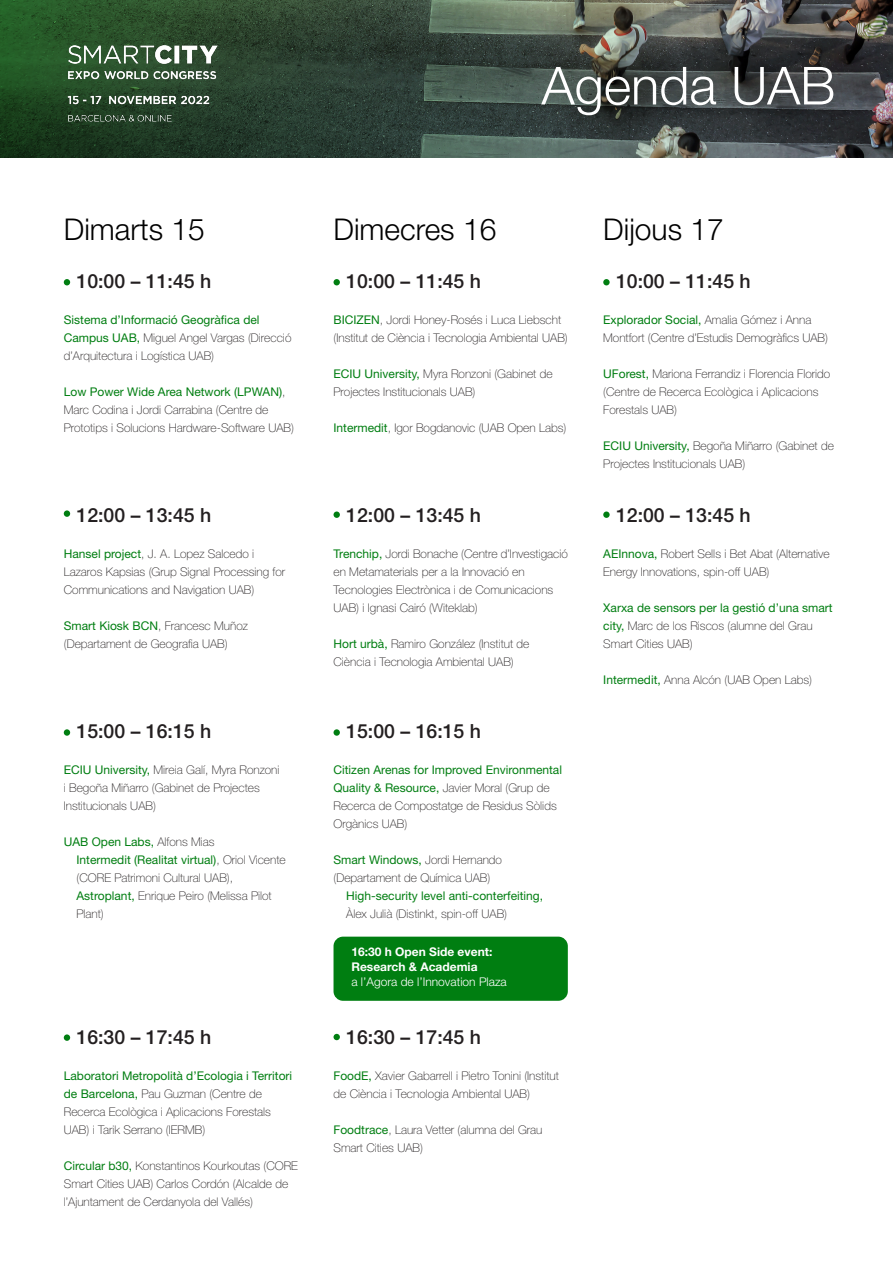
<style>
.page{position:relative;width:893px;height:1263px;background:#fff}
.page>*{position:absolute;margin:0;border:0;box-sizing:border-box;transform-origin:0 0}
.t1{font:300 52.5px "Helvetica Neue LT Std";color:#fff}
.t2{font:300 30px "Helvetica Neue LT Std";color:#000}
.t3{font:500 19.5px "Helvetica Neue LT Std";color:#231f20}
.t4{font:100 12px/18px "Helvetica Neue LT Std";color:#231f20}
.t5{font:12px "Helvetica Neue LT Std";color:#007e11}
.t6{font:700 12px "Helvetica Neue LT Std";color:#fff}
.t7{font:300 12px "Helvetica Neue LT Std";color:#fff}
.s1{font-weight:400;color:#007e11}
.s2{font-weight:100;color:#231f20}
</style>
<div class="page">
<img style="left:1px;top:0;width:892px;height:157px">
<svg style="left:64px;top:279px;width:6px;height:6px"></svg>
<div style="left:333px;top:279px;width:7px;height:6px;background:#007e11;border-radius:50%"></div>
<div style="left:603px;top:279px;width:7px;height:6px;background:#007e11;border-radius:50%"></div>
<div style="left:64px;top:729px;width:6px;height:7px;background:#007e11;border-radius:50%"></div>
<div style="left:333px;top:729px;width:7px;height:7px;background:#007e11;border-radius:50%"></div>
<div style="left:64px;top:510px;width:6px;height:7px;background:#007e11;border-radius:50%"></div>
<div style="left:333px;top:511px;width:7px;height:7px;background:#007e11;border-radius:50%"></div>
<div style="left:603px;top:511px;width:7px;height:7px;background:#007e11;border-radius:50%"></div>
<div style="left:64px;top:1034px;width:6px;height:7px;background:#007e11;border-radius:50%"></div>
<div style="left:333px;top:1034px;width:7px;height:6px;background:#007e11;border-radius:50%"></div>
<div style="left:333px;top:937px;width:235px;height:64px;background:#007e11;border-radius:10px"></div>
<img style="left:64px;top:37px;width:173px;height:92px">
<p class="t1" style="left:541px;top:54px;width:295px">Agenda UAB</p>
<p class="t2" style="left:64px;top:211px;width:143px">Dimarts 15</p>
<p class="t2" style="left:333px;top:211px;width:164px">Dimecres 16</p>
<p class="t2" style="left:603px;top:211px;width:122px">Dijous 17</p>
<p class="t3" style="left:77px;top:269px;width:136px">10:00 – 11:45 h</p>
<p class="t4" style="left:64px;top:311px;width:229px"><span class="s1">Sistema d’Informació Geogràfica del<br>Campus UAB,</span> Miguel Angel Vargas (Direcció d’Arquitectura i Logística UAB)</p>
<p class="t4" style="left:64px;top:383px;width:232px"><span class="s1">Low Power Wide Area Network (LPWAN)</span>,<br>Marc Codina i Jordi Carrabina (Centre de<br>Prototips i Solucions Hardware-Software UAB)</p>
<p class="t3" style="left:77px;top:503px;width:136px">12:00 – 13:45 h</p>
<p class="t4" style="left:64px;top:545px;width:223px"><span class="s1">Hansel project</span>, J. A. Lopez Salcedo i<br>Lazaros Kapsias (Grup Signal Processing for<br>Communications and Navigation UAB)</p>
<p class="t4" style="left:64px;top:617px;width:186px"><span class="s1">Smart Kiosk BCN</span>, Francesc Muñoz (Departament de Geografia UAB)</p>
<p class="t3" style="left:77px;top:719px;width:136px">15:00 – 16:15 h</p>
<p class="t4" style="left:64px;top:761px;width:217px"><span class="s1">ECIU University,</span> Mireia Galí, Myra Ronzoni i Begoña Miñarro (Gabinet de Projectes<br>Institucionals UAB)</p>
<p class="t5" style="left:64px;top:835px;width:152px">UAB Open Labs, <span class="s2">Alfons Mias</span></p>
<p class="t5" style="left:77px;top:853px;width:211px">Intermedit (Realitat virtual)<span class="s2">, Oriol Vicente</span></p>
<p class="t4" style="left:77px;top:869px;width:158px">(CORE Patrimoni Cultural UAB),</p>
<p class="t4" style="left:77px;top:887px;width:197px"><span class="s1">Astroplant,</span> Enrique Peiro (Melissa Pilot<br>Plant)</p>
<p class="t3" style="left:77px;top:1025px;width:136px">16:30 – 17:45 h</p>
<p class="t4" style="left:64px;top:1067px;width:230px"><span class="s1">Laboratori Metropolità d’Ecologia i Territori de Barcelona,</span> Pau Guzman (Centre de Recerca Ecològica i Aplicacions Forestals UAB) i Tarik Serrano (IERMB)</p>
<p class="t4" style="left:64px;top:1157px;width:236px"><span class="s1">Circular b30,</span> Konstantinos Kourkoutas (CORE<br>Smart Cities UAB) Carlos Cordón (Alcalde de l’Ajuntament de Cerdanyola del Vallés)</p>
<p class="t3" style="left:346px;top:269px;width:136px">10:00 – 11:45 h</p>
<p class="t4" style="left:333px;top:311px;width:236px"><span class="s1">BICIZEN</span>, Jordi Honey-Rosés i Luca Liebscht (Institut de Ciència i Tecnologia Ambiental UAB)</p>
<p class="t4" style="left:333px;top:365px;width:221px"><span class="s1">ECIU University,</span> Myra Ronzoni (Gabinet de<br>Projectes Institucionals UAB)</p>
<p class="t4" style="left:333px;top:419px;width:234px"><span class="s1">Intermedit</span>, Igor Bogdanovic (UAB Open Labs)</p>
<p class="t3" style="left:346px;top:503px;width:136px">12:00 – 13:45 h</p>
<p class="t4" style="left:333px;top:545px;width:236px"><span class="s1">Trenchip,</span> Jordi Bonache (Centre d’Investigació en Metamaterials per a la Innovació en Tecnologies Electrònica i de Comunicacions UAB) i Ignasi Cairó (Witeklab)</p>
<p class="t4" style="left:333px;top:635px;width:197px"><span class="s1">Hort urbà,</span> Ramiro González (Institut de<br>Ciència i Tecnologia Ambiental UAB)</p>
<p class="t3" style="left:346px;top:719px;width:136px">15:00 – 16:15 h</p>
<p class="t4" style="left:333px;top:761px;width:230px"><span class="s1">Citizen Arenas for Improved Environmental Quality &amp; Resource,</span> Javier Moral (Grup de Recerca de Compostatge de Residus Sòlids Orgànics UAB)</p>
<p class="t4" style="left:333px;top:851px;width:170px"><span class="s1">Smart Windows,</span> Jordi Hernando (Departament de Química UAB)</p>
<p class="t5" style="left:346px;top:889px;width:198px">High-security level anti-conterfeiting,</p>
<p class="t4" style="left:346px;top:905px;width:162px">Àlex Julià (Distinkt, spin-off UAB)</p>
<p class="t6" style="left:351px;top:944px;width:142px">16:30 h Open Side event:</p>
<p class="t6" style="left:351px;top:959px;width:128px">Research &amp; Academia</p>
<p class="t7" style="left:351px;top:974px;width:157px">a l’Agora de l’Innovation Plaza</p>
<p class="t3" style="left:346px;top:1025px;width:136px">16:30 – 17:45 h</p>
<p class="t4" style="left:333px;top:1067px;width:227px"><span class="s1">FoodE,</span> Xavier Gabarrell i Pietro Tonini (Institut de Ciència i Tecnologia Ambiental UAB)</p>
<p class="t4" style="left:333px;top:1121px;width:210px"><span class="s1">Foodtrace</span>, Laura Vetter (alumna del Grau<br>Smart Cities UAB)</p>
<p class="t3" style="left:616px;top:269px;width:136px">10:00 – 11:45 h</p>
<p class="t4" style="left:603px;top:311px;width:226px"><span class="s1">Explorador Social,</span> Amalia Gómez i Anna<br>Montfort (Centre d’Estudis Demogràfics UAB)</p>
<p class="t4" style="left:603px;top:365px;width:229px"><span class="s1">UForest,</span> Mariona Ferrandiz i Florencia Florido (Centre de Recerca Ecològica i Aplicacions<br>Forestals UAB)</p>
<p class="t4" style="left:603px;top:437px;width:232px"><span class="s1">ECIU University,</span> Begoña Miñarro (Gabinet de<br>Projectes Institucionals UAB)</p>
<p class="t3" style="left:616px;top:503px;width:136px">12:00 – 13:45 h</p>
<p class="t4" style="left:603px;top:545px;width:228px"><span class="s1">AEInnova,</span> Robert Sells i Bet Abat (Alternative<br>Energy Innovations, spin-off UAB)</p>
<p class="t4" style="left:603px;top:599px;width:231px"><span class="s1">Xarxa de sensors per la gestió d’una smart city,</span> Marc de los Riscos (alumne del Grau<br>Smart Cities UAB)</p>
<p class="t4" style="left:603px;top:671px;width:210px"><span class="s1">Intermedit,</span> Anna Alcón (UAB Open Labs)</p>
</div>
